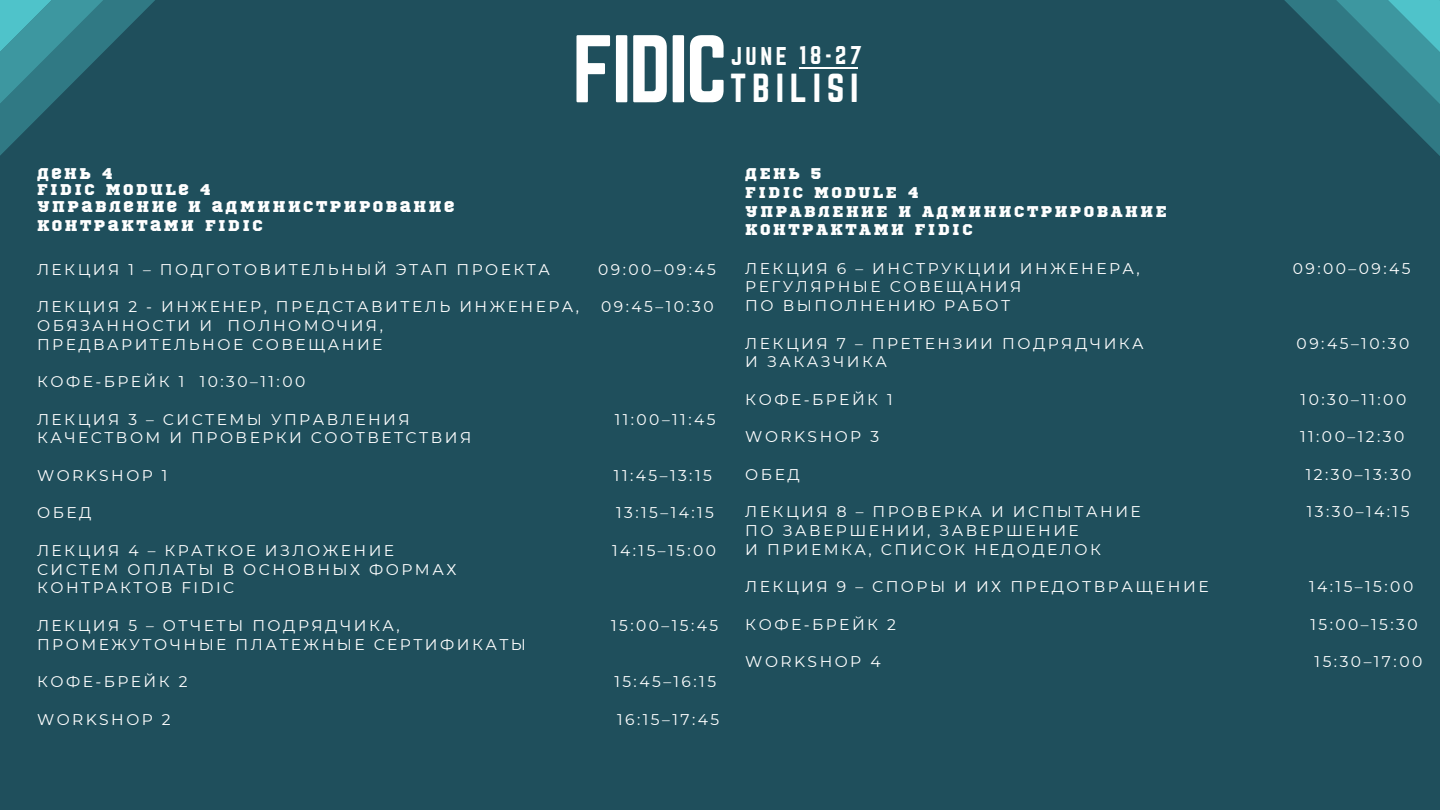
<style>
.page{position:relative;width:1440px;height:810px;background:#1f4f5c}
.page>*{position:absolute;margin:0;border:0;box-sizing:border-box;transform-origin:0 0}
.t1{font:83.9px "Norwester";letter-spacing:-.03em;color:#fff}
.t2{font:35.5px "Norwester";letter-spacing:.16em;color:#fff}
.t3{font:22.5px "Norwester";letter-spacing:.16em;color:#fff}
.t4{font:15.5px/18.8px "Montserrat";letter-spacing:.16em;color:#fff}
.t5{font:15.5px/18.8px "Sports World";letter-spacing:.16em;color:#fff}
</style>
<div class="page">
<svg style="left:1284px;top:0;width:156px;height:156px"></svg>
<svg style="left:0;top:0;width:155px;height:155px"></svg>
<hr style="left:799px;top:68px;width:59px;height:1px;background:#fff">
<h1 class="t1" style="left:572px;top:18px;width:157px">FIDIC</h1>
<h3 class="t3" style="left:731px;top:41px;width:133px">JUNE 18-27</h3>
<h2 class="t2" style="left:730px;top:66px;width:130px">TBILISI</h2>
<p class="t5" style="left:37px;top:166px;width:175px;line-height:15.8px">ДЕНЬ 4<br>FIDIC MODULE 4</p>
<p class="t5" style="left:37px;top:198px;width:419px">УПРАВЛЕНИЕ И АДМИНИСТРИРОВАНИЕ<br>КОНТРАКТАМИ FIDIC</p>
<p class="t4" style="left:37px;top:260px;width:514px">ЛЕКЦИЯ 1 – ПОДГОТОВИТЕЛЬНЫЙ ЭТАП ПРОЕКТА</p>
<p class="t4" style="left:598px;top:260px;width:119px">09:00–09:45</p>
<p class="t4" style="left:37px;top:297px;width:544px">ЛЕКЦИЯ 2 - ИНЖЕНЕР, ПРЕДСТАВИТЕЛЬ ИНЖЕНЕРА,</p>
<p class="t4" style="left:601px;top:297px;width:114px">09:45–10:30</p>
<p class="t4" style="left:37px;top:316px;width:348px">ОБЯЗАННОСТИ И ПОЛНОМОЧИЯ,<br>ПРЕДВАРИТЕЛЬНОЕ СОВЕЩАНИЕ</p>
<p class="t4" style="left:37px;top:372px;width:270px">КОФЕ-БРЕЙК 1 10:30–11:00</p>
<p class="t4" style="left:37px;top:410px;width:374px">ЛЕКЦИЯ 3 – СИСТЕМЫ УПРАВЛЕНИЯ</p>
<p class="t4" style="left:615px;top:410px;width:102px">11:00–11:45</p>
<p class="t4" style="left:37px;top:429px;width:436px">КАЧЕСТВОМ И ПРОВЕРКИ СООТВЕТСТВИЯ</p>
<p class="t4" style="left:37px;top:466px;width:132px">WORKSHOP 1</p>
<p class="t4" style="left:614px;top:466px;width:99px">11:45–13:15</p>
<p class="t4" style="left:37px;top:504px;width:56px">ОБЕД</p>
<p class="t4" style="left:616px;top:504px;width:99px">13:15–14:15</p>
<p class="t4" style="left:37px;top:541px;width:359px">ЛЕКЦИЯ 4 – КРАТКОЕ ИЗЛОЖЕНИЕ</p>
<p class="t4" style="left:612px;top:541px;width:106px">14:15–15:00</p>
<p class="t4" style="left:37px;top:560px;width:421px">СИСТЕМ ОПЛАТЫ В ОСНОВНЫХ ФОРМАХ<br>КОНТРАКТОВ FIDIC</p>
<p class="t4" style="left:37px;top:616px;width:364px">ЛЕКЦИЯ 5 – ОТЧЕТЫ ПОДРЯДЧИКА,</p>
<p class="t4" style="left:611px;top:616px;width:109px">15:00–15:45</p>
<p class="t4" style="left:37px;top:635px;width:491px">ПРОМЕЖУТОЧНЫЕ ПЛАТЕЖНЫЕ СЕРТИФИКАТЫ</p>
<p class="t4" style="left:37px;top:672px;width:152px">КОФЕ-БРЕЙК 2</p>
<p class="t4" style="left:614px;top:672px;width:103px">15:45–16:15</p>
<p class="t4" style="left:37px;top:710px;width:135px">WORKSHOP 2</p>
<p class="t4" style="left:617px;top:710px;width:104px">16:15–17:45</p>
<p class="t5" style="left:745px;top:165px;width:423px">ДЕНЬ 5<br>FIDIC MODULE 4<br>УПРАВЛЕНИЕ И АДМИНИСТРИРОВАНИЕ<br>КОНТРАКТАМИ FIDIC</p>
<p class="t4" style="left:745px;top:259px;width:396px">ЛЕКЦИЯ 6 – ИНСТРУКЦИИ ИНЖЕНЕРА,</p>
<p class="t4" style="left:1293px;top:259px;width:120px">09:00–09:45</p>
<p class="t4" style="left:745px;top:277px;width:278px">РЕГУЛЯРНЫЕ СОВЕЩАНИЯ<br>ПО ВЫПОЛНЕНИЮ РАБОТ</p>
<p class="t4" style="left:745px;top:334px;width:400px">ЛЕКЦИЯ 7 – ПРЕТЕНЗИИ ПОДРЯДЧИКА</p>
<p class="t4" style="left:1297px;top:334px;width:114px">09:45–10:30</p>
<p class="t4" style="left:745px;top:352px;width:143px">И ЗАКАЗЧИКА</p>
<p class="t4" style="left:745px;top:390px;width:149px">КОФЕ-БРЕЙК 1</p>
<p class="t4" style="left:1301px;top:390px;width:107px">10:30–11:00</p>
<p class="t4" style="left:745px;top:427px;width:135px">WORKSHOP 3</p>
<p class="t4" style="left:1300px;top:427px;width:106px">11:00–12:30</p>
<p class="t4" style="left:745px;top:465px;width:56px">ОБЕД</p>
<p class="t4" style="left:1306px;top:465px;width:107px">12:30–13:30</p>
<p class="t4" style="left:745px;top:502px;width:397px">ЛЕКЦИЯ 8 – ПРОВЕРКА И ИСПЫТАНИЕ</p>
<p class="t4" style="left:1307px;top:502px;width:104px">13:30–14:15</p>
<p class="t4" style="left:745px;top:521px;width:357px">ПО ЗАВЕРШЕНИИ, ЗАВЕРШЕНИЕ<br>И ПРИЕМКА, СПИСОК НЕДОДЕЛОК</p>
<p class="t4" style="left:745px;top:577px;width:465px">ЛЕКЦИЯ 9 – СПОРЫ И ИХ ПРЕДОТВРАЩЕНИЕ</p>
<p class="t4" style="left:1309px;top:577px;width:106px">14:15–15:00</p>
<p class="t4" style="left:745px;top:615px;width:152px">КОФЕ-БРЕЙК 2</p>
<p class="t4" style="left:1310px;top:615px;width:109px">15:00–15:30</p>
<p class="t4" style="left:745px;top:652px;width:137px">WORKSHOP 4</p>
<p class="t4" style="left:1315px;top:652px;width:109px">15:30–17:00</p>
</div>
